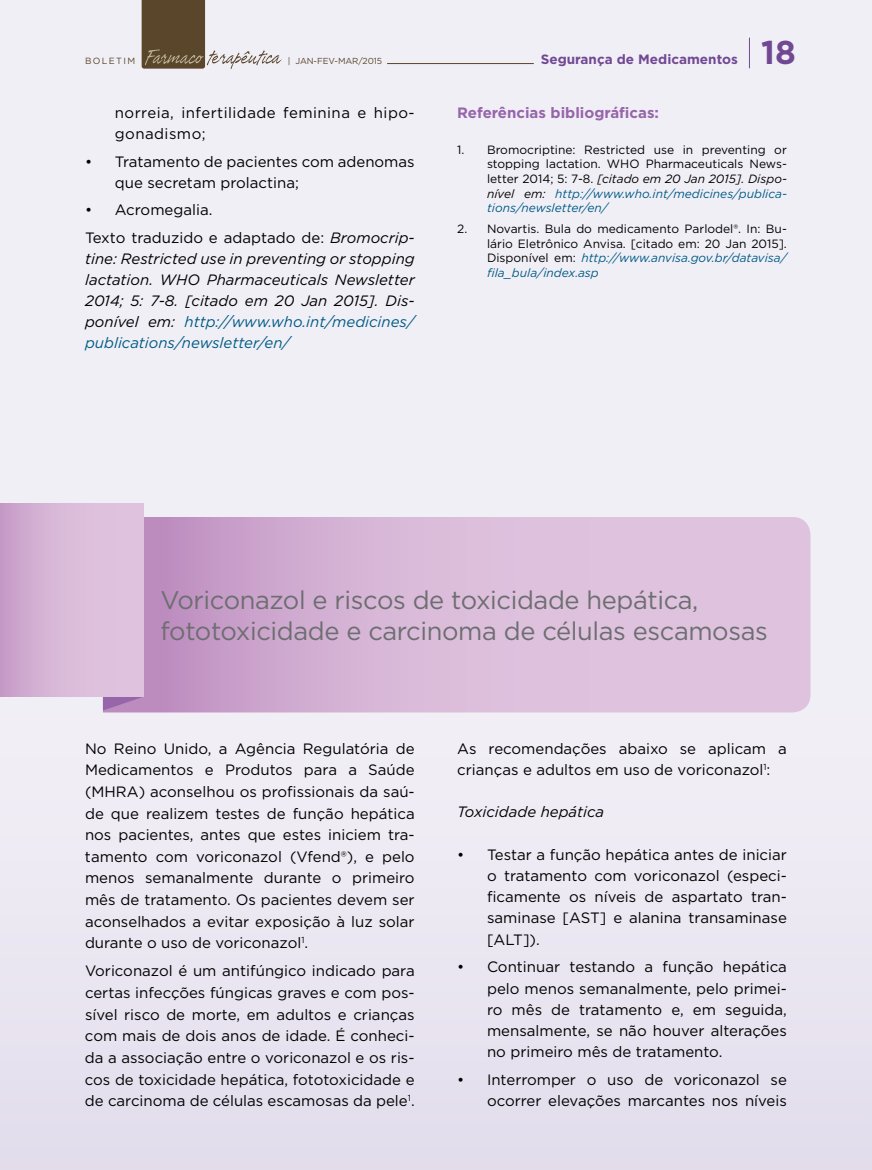
<style>
.page{position:relative;width:872px;height:1170px;background:#fff}
.page>*{position:absolute;margin:0;border:0;box-sizing:border-box;transform-origin:0 0}
.t1{font:700 33px "Gotham";color:#714993}
.t2{font:25.5px/30.6px "Gotham";letter-spacing:-.015em;color:#6d6e71}
.t3{font:15px/21.6px "Gotham";color:#000;text-align:justify}
.t4{font:italic 15px/21px "Gotham";color:#000;text-align:justify}
.t5{font:15px/21px "Gotham";letter-spacing:.03em;color:#000}
.t6{font:700 15px "Gotham";color:#9665aa}
.t7{font:700 13.5px "Gotham";color:#714993}
.t8{font:12px/14.5px "Gotham";color:#000;text-align:justify}
.t9{font:9px "Gotham";letter-spacing:.15em;color:#5a462b}
.t10{font:8.7px "Gotham";letter-spacing:-.01em;color:#5a462b}
.s1{font-style:italic}
.s2{color:#005b85}
.s3{font-style:italic;color:#005b85}
</style>
<div class="page">
<div style="left:0;top:0;width:872px;height:1169px;background:linear-gradient(to right,#eeebf4,#eeebf4)"></div>
<svg style="left:871px;top:0;width:1px;height:1169px"></svg>
<svg style="left:142px;top:0;width:140px;height:69px"></svg>
<hr style="left:749px;top:38px;width:1px;height:30px;background:#714993">
<hr style="left:387px;top:63px;width:147px;height:1px;background:#5a462b">
<svg style="left:103px;top:517px;width:707px;height:195px;background:#d6b6d6"></svg>
<svg style="left:103px;top:696px;width:40px;height:14px"></svg>
<div style="left:0;top:503px;width:143px;height:193px;background:linear-gradient(to right,#cba4cd,#e4cbe3)"></div>
<p class="t9" style="left:85px;top:55px;width:52px">BOLETIM</p>
<p class="t10" style="left:288px;top:55px;width:96px">| JAN-FEV-MAR/2015</p>
<p class="t7" style="left:541px;top:50px;width:198px">Segurança de Medicamentos</p>
<h1 class="t1" style="left:761px;top:30px;width:36px">18</h1>
<p class="t5" style="left:115px;top:102px;width:301px">norreia, infertilidade feminina e hipo&shy;gonadismo;</p>
<p class="t3" style="left:115px;top:151px;width:301px;line-height:21px;text-indent:-30px">• Tratamento de pacientes com adenomas que secretam prolactina;</p>
<p class="t3" style="left:85px;top:196px;width:331px;line-height:27.3px">• Acromegalia.<br>Texto traduzido e adaptado de: <span class="s1">Bromocrip-</span></p>
<p class="t4" style="left:85px;top:247px;width:331px">tine: Restricted use in preventing or stopping lactation. WHO Pharmaceuticals Newsletter 2014; 5: 7-8. [citado em 20 Jan 2015]. Dis&shy;ponível em: <span class="s2">http://www.who.int/medicines/ publications/newsletter/en/</span></p>
<p class="t6" style="left:457px;top:103px;width:203px">Referências bibliográficas:</p>
<p class="t8" style="left:487px;top:142px;width:301px;text-indent:-30px">1. Bromocriptine: Restricted use in preventing or stopping lactation. WHO Pharmaceuticals News&shy;letter 2014; 5: 7-8. <span class="s1">[citado em 20 Jan 2015]. Dispo&shy;nível em:</span> <span class="s3">http://www.who.int/medicines/publica&shy;tions/newsletter/en/</span></p>
<p class="t8" style="left:487px;top:221px;width:301px;text-indent:-30px">2. Novartis. Bula do medicamento Parlodel®. In: Bu&shy;lário Eletrônico Anvisa. [citado em: 20 Jan 2015].<br>Disponível em: <span class="s3">http://www.anvisa.gov.br/datavisa/ fila_bula/index.asp</span></p>
<h2 class="t2" style="left:161px;top:584px;width:609px">Voriconazol e riscos de toxicidade hepática, fototoxicidade e carcinoma de células escamosas</h2>
<p class="t3" style="left:85px;top:737px;width:331px">No Reino Unido, a Agência Regulatória de Medicamentos e Produtos para a Saúde (MHRA) aconselhou os profissionais da saú&shy;de que realizem testes de função hepática nos pacientes, antes que estes iniciem tra&shy;tamento com voriconazol (Vfend®), e pelo menos semanalmente durante o primeiro mês de tratamento. Os pacientes devem ser aconselhados a evitar exposição à luz solar durante o uso de voriconazol<sup>1</sup>.</p>
<p class="t3" style="left:85px;top:959px;width:331px">Voriconazol é um antifúngico indicado para certas infecções fúngicas graves e com pos&shy;sível risco de morte, em adultos e crianças com mais de dois anos de idade. É conheci&shy;da a associação entre o voriconazol e os ris&shy;cos de toxicidade hepática, fototoxicidade e de carcinoma de células escamosas da pele<sup>1</sup>.</p>
<p class="t3" style="left:457px;top:737px;width:331px">As recomendações abaixo se aplicam a crianças e adultos em uso de voriconazol<sup>1</sup>:</p>
<p class="t4" style="left:457px;top:801px;width:148px">Toxicidade hepática</p>
<p class="t3" style="left:487px;top:843px;width:301px;line-height:21.1px;text-indent:-30px">• Testar a função hepática antes de iniciar o tratamento com voriconazol (especi&shy;ficamente os níveis de aspartato tran&shy;saminase [AST] e alanina transaminase [ALT]).</p>
<p class="t3" style="left:487px;top:956px;width:301px;line-height:21.1px;text-indent:-30px">• Continuar testando a função hepática pelo menos semanalmente, pelo primei&shy;ro mês de tratamento e, em seguida, mensalmente, se não houver alterações no primeiro mês de tratamento.</p>
<p class="t3" style="left:457px;top:1068px;width:331px;line-height:21.1px;text-align:right">• Interromper o uso de voriconazol se ocorrer elevações marcantes nos níveis</p>
</div>
